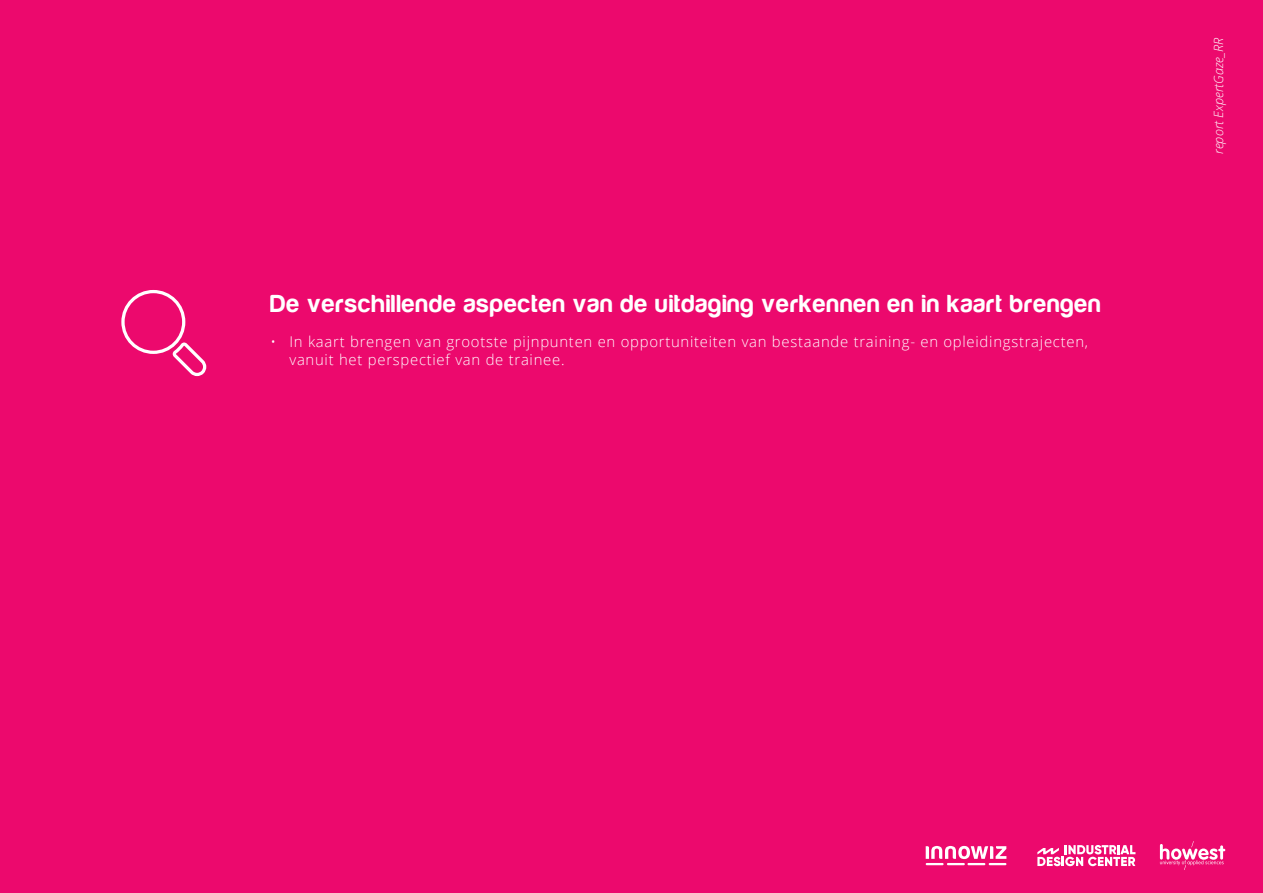
<style>
.page{position:relative;width:1263px;height:893px;background:#ec096d}
.page>*{position:absolute;margin:0;border:0;box-sizing:border-box;transform-origin:0 0}
.t1{font:25.5px "Harabara";letter-spacing:.05em;color:#fff}
.t2{font:300 14.85px/17.9px "Open Sans";letter-spacing:.05em;color:#fff}
.t3{font:italic 300 12.75px "Open Sans";color:#fff}
</style>
<div class="page">
<svg style="left:121px;top:290px;width:85px;height:86px"></svg>
<svg style="left:1037px;top:845px;width:98px;height:21px"></svg>
<svg style="left:1160px;top:841px;width:65px;height:29px"></svg>
<svg style="left:926px;top:846px;width:80px;height:19px"></svg>
<p class="t1" style="left:270px;top:290px;width:832px">De verschillende aspecten van de uitdaging verkennen en in kaart brengen</p>
<p class="t2" style="left:289px;top:333px;width:800px;text-indent:-19px">• In kaart brengen van grootste pijnpunten en opportuniteiten van bestaande training- en opleidingstrajecten, vanuit het perspectief van de trainee.</p>
<p class="t3" style="left:1210px;top:154px;width:118px;rotate:-90deg">report ExpertGaze_RR</p>
</div>
